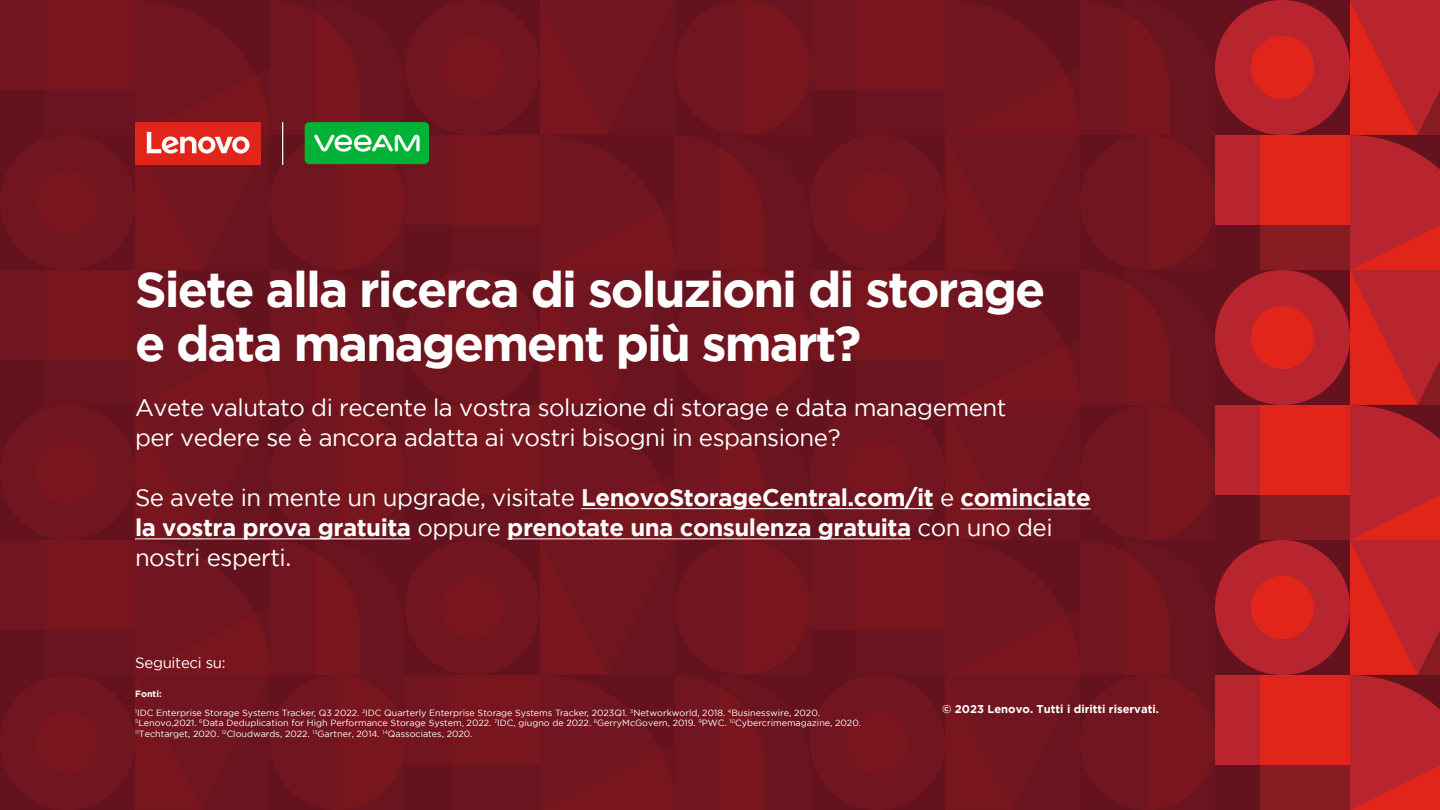
<style>
.page{position:relative;width:1440px;height:810px;background:#fff}
.page>*{position:absolute;margin:0;border:0;box-sizing:border-box;transform-origin:0 0}
.t1{font:700 49.5px/54px "Gotham";letter-spacing:-.04em;color:#fff}
.t2{font:24px/30px "Gotham";letter-spacing:-.02em;color:#fff}
.t3{font:15px "Gotham";letter-spacing:-.02em;color:#fff}
.t4{font:700 11.25px "Gotham";color:#fff}
.t5{font:9px/10.8px "Gotham";color:#fff}
.t6{font:9px/18.3px "Gotham";color:#fff}
.s1{font-weight:700}
.s2{font-style:inherit}
</style>
<div class="page">
<div style="left:1215px;top:135px;width:135px;height:135px;background:#e1251b"></div>
<div style="left:1215px;top:135px;width:45px;height:135px;background:#b8252e"></div>
<div style="left:1215px;top:225px;width:135px;height:45px;background:#871c23"></div>
<div style="left:1215px;top:225px;width:45px;height:45px;background:#64131e"></div>
<div style="left:1215px;top:405px;width:135px;height:135px;background:#e1251b"></div>
<div style="left:1215px;top:405px;width:45px;height:135px;background:#b8252e"></div>
<div style="left:1215px;top:495px;width:135px;height:45px;background:#871c23"></div>
<div style="left:1215px;top:495px;width:45px;height:45px;background:#64131e"></div>
<div style="left:1215px;top:675px;width:135px;height:135px;background:#e1251b"></div>
<div style="left:1215px;top:675px;width:45px;height:135px;background:#b8252e"></div>
<div style="left:1215px;top:765px;width:135px;height:45px;background:#871c23"></div>
<div style="left:1215px;top:765px;width:45px;height:45px;background:#64131e"></div>
<div style="left:1215px;top:0;width:135px;height:135px;background:#64131e"></div>
<div style="left:1215px;top:0;width:135px;height:135px;background:#b8252e;border-radius:50%"></div>
<div style="left:1251px;top:36px;width:63px;height:63px;background:#e1251b;border-radius:50%"></div>
<div style="left:1215px;top:270px;width:135px;height:135px;background:#64131e"></div>
<div style="left:1215px;top:270px;width:135px;height:135px;background:#b8252e;border-radius:50%"></div>
<div style="left:1251px;top:306px;width:63px;height:63px;background:#e1251b;border-radius:50%"></div>
<div style="left:1215px;top:540px;width:135px;height:135px;background:#64131e"></div>
<div style="left:1215px;top:540px;width:135px;height:135px;background:#b8252e;border-radius:50%"></div>
<div style="left:1251px;top:576px;width:63px;height:63px;background:#e1251b;border-radius:50%"></div>
<svg style="left:1350px;top:0;width:90px;height:810px"></svg>
<div style="left:0;top:0;width:1215px;height:810px;background:linear-gradient(to bottom,#70151f,#70151f)"></div>
<hr style="left:581px;top:508px;width:352px;height:1px;background:#fff">
<hr style="left:961px;top:509px;width:130px;height:1px;background:#fff">
<hr style="left:507px;top:539px;width:404px;height:1px;background:#fff">
<div style="left:305px;top:122px;width:124px;height:42px;background:#00b336;border-radius:5px"></div>
<svg style="left:135px;top:0;width:285px;height:810px"></svg>
<h1 class="t1" style="left:135px;top:261px;width:912px">Siete alla ricerca di soluzioni di storage e data management più smart?</h1>
<p class="t2" style="left:135px;top:392px;width:873px">Avete valutato di recente la vostra soluzione di storage e data management per vedere se è ancora adatta ai vostri bisogni in espansione?</p>
<p class="t2" style="left:135px;top:482px;width:957px">Se avete in mente un upgrade, visitate <span class="s1">LenovoStorageCentral.com/it</span> e <span class="s1">cominciate la vostra prova gratuita</span> oppure <span class="s1">prenotate una consulenza gratuita</span> con uno dei nostri esperti.</p>
<p class="t3" style="left:135px;top:654px;width:92px">Seguiteci su:</p>
<p class="t6" style="left:135px;top:685px;width:686px"><span class="s1">Fonti:<br></span><sup>1</sup>IDC Enterprise Storage Systems Tracker, Q3 2022. <sup>2</sup>IDC Quarterly Enterprise Storage Systems Tracker, 2023Q1. <sup>3</sup><span class="s2">Networkworld, 2018.</span> <sup>4</sup><span class="s2">Businesswire, 2020.</span></p>
<p class="t5" style="left:135px;top:718px;width:727px"><sup>5</sup>Lenovo,2021. <sup>6</sup>Data Deduplication for High Performance Storage System, 2022. <sup>7</sup>IDC, giugno de 2022. <sup>8</sup>GerryMcGovern, 2019. <sup>9</sup>PWC. <sup>10</sup>Cybercrimemagazine, 2020.<br><sup>11</sup>Techtarget, 2020. <sup>12</sup>Cloudwards, 2022. <sup>13</sup>Gartner, 2014. <sup>14</sup>Qassociates, 2020.</p>
<p class="t4" style="left:942px;top:702px;width:218px">© 2023 Lenovo. Tutti i diritti riservati.</p>
</div>
